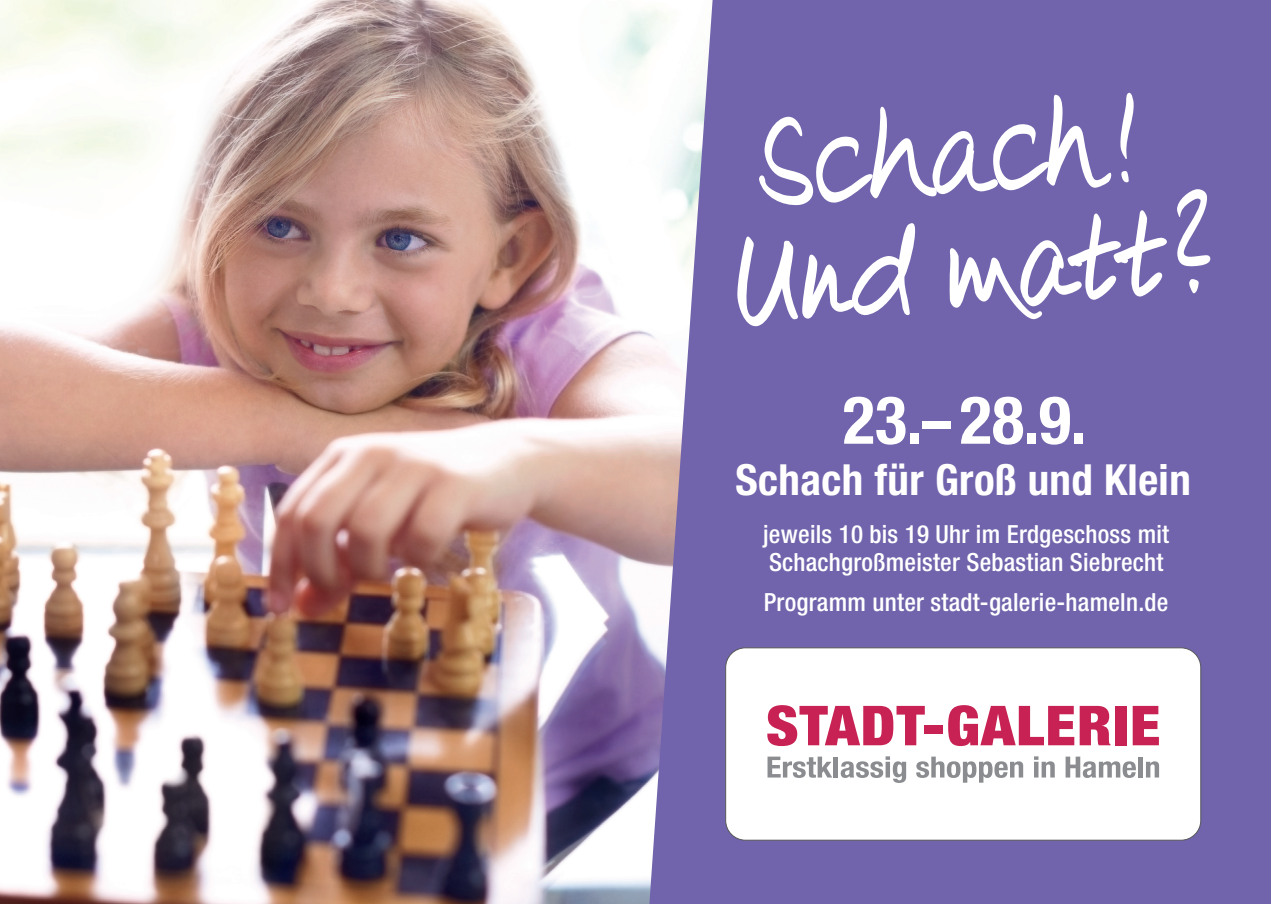
<style>
.page{position:relative;width:1271px;height:904px;background:#fff}
.page>*{position:absolute;margin:0;border:0;box-sizing:border-box;transform-origin:0 0}
.t1{font:500 127.56px/115.2px "Parecri";color:#fff;scale:.96 1}
.t2{font:700 condensed 66.5px "Helvetica Neue LT Pro";color:#fff}
.t3{font:700 condensed 42.94px "Helvetica Neue LT Pro";letter-spacing:.01em;color:#fff}
.t4{font:500 condensed 25px/28.8px "Helvetica Neue LT Pro";letter-spacing:.01em;color:#fff}
.s1{font-size:140.38px}
</style>
<div class="page">
<img style="left:0;top:0;width:649px;height:904px">
<div style="left:649px;top:0;width:621px;height:904px;background:#7164ac"></div>
<div style="left:725px;top:648px;width:475px;height:192px;background:#fff;border-radius:20px"></div>
<svg style="left:767px;top:705px;width:157px;height:41px"></svg>
<div style="left:924px;top:725px;width:19px;height:8px;background:#c72253"></div>
<svg style="left:948px;top:705px;width:162px;height:41px"></svg>
<div style="left:1115px;top:706px;width:11px;height:39px;background:#c72253"></div>
<svg style="left:1132px;top:706px;width:26px;height:39px"></svg>
<svg style="left:767px;top:756px;width:65px;height:22px"></svg>
<div style="left:833px;top:756px;width:5px;height:21px;background:#8a8c8f"></div>
<svg style="left:840px;top:756px;width:66px;height:27px"></svg>
<svg style="left:916px;top:756px;width:107px;height:26px"></svg>
<svg style="left:1034px;top:756px;width:20px;height:21px"></svg>
<svg style="left:1065px;top:756px;width:70px;height:22px"></svg>
<hr style="left:1138px;top:756px;width:4px;height:21px;background:#8a8c8f">
<svg style="left:1146px;top:761px;width:12px;height:16px"></svg>
<div style="left:725px;top:647px;width:475px;height:193px;border:1px solid #57585a;border-radius:20px"></div>
<h1 class="t1" style="left:715px;top:113px;width:505px;rotate:-4deg">Schach!<br>Und matt<span class="s1">?</span></h1>
<h2 class="t2" style="left:842px;top:380px;width:244px">23.– 28.9.</h2>
<h3 class="t3" style="left:735px;top:454px;width:456px">Schach für Groß und Klein</h3>
<p class="t4" style="left:763px;top:519px;width:407px">jeweils 10 bis 19 Uhr im Erdgeschoss mit<br>Schachgroßmeister Sebastian Siebrecht</p>
<p class="t4" style="left:763px;top:587px;width:406px">Programm unter stadt-galerie-hameln.de</p>
</div>
